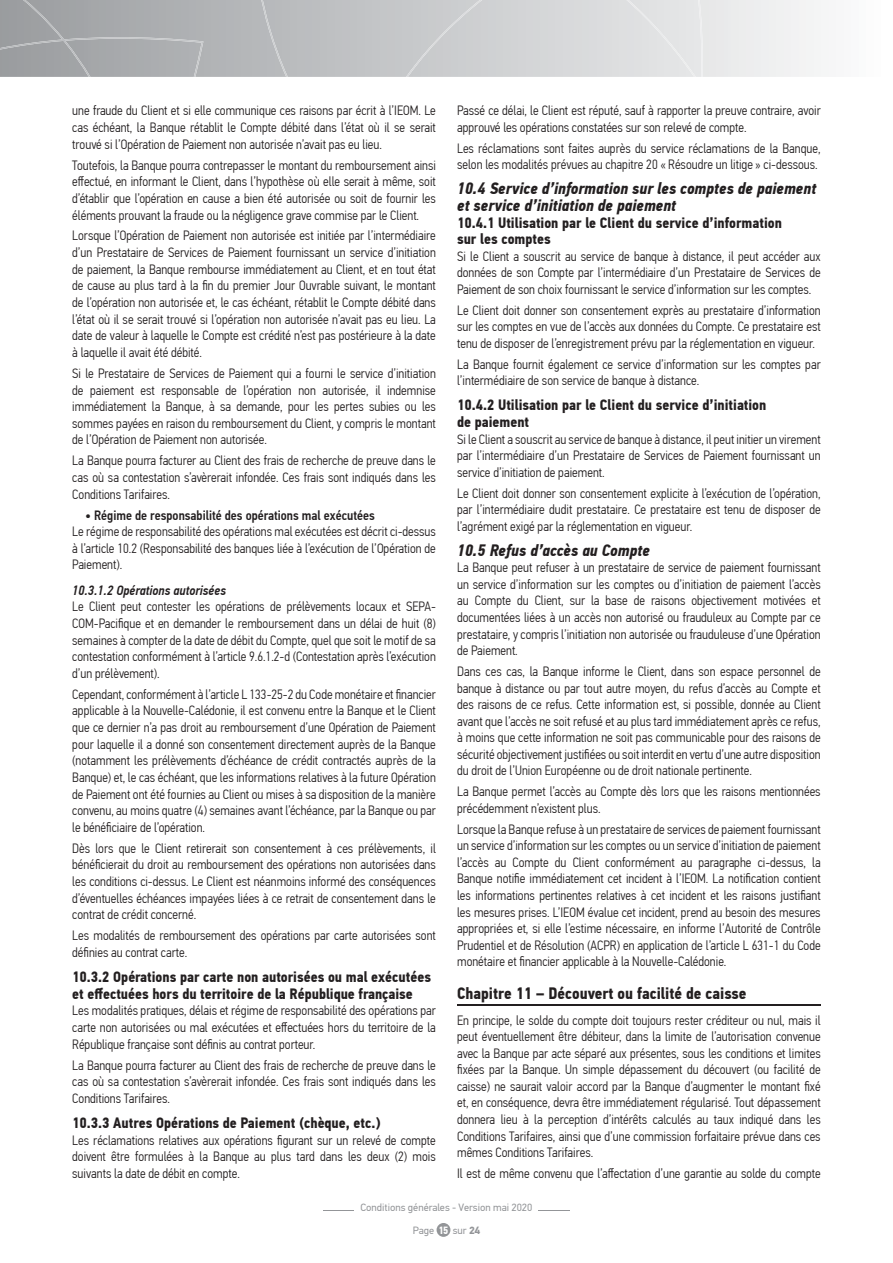
<style>
.page{position:relative;width:893px;height:1263px;background:#fff}
.page>*{position:absolute;margin:0;border:0;box-sizing:border-box;transform-origin:0 0}
.t1{font:italic 700 16.5px/16.5px "PF Din Text Cond Pro";color:#231f20}
.t2{font:700 16.5px "PF Din Text Cond Pro";color:#231f20}
.t3{font:700 15px/16.5px "PF Din Text Cond Pro";color:#231f20}
.t4{font:300 13.5px/16.6px "PF Din Text Cond Pro";color:#231f20;text-align:justify}
.t5{font:500 13.5px "PF Din Text Cond Pro";color:#231f20}
.t6{font:italic 500 13.5px "PF Din Text Cond Pro";color:#231f20}
.t7{font:10.5px "PF Din Text Pro";color:#939598}
.s1{font-family:"PF Din Text Cond Pro";font-weight:700;color:#fff}
.s2{font-weight:700}
</style>
<div class="page">
<svg style="left:203px;top:0;width:618px;height:77px;background:#d1d3d4"></svg>
<svg style="left:259px;top:0;width:29px;height:77px;background:#b9bbbd"></svg>
<div style="left:406px;top:0;width:93px;height:77px;background:#cbcdcf"></div>
<div style="left:611px;top:0;width:92px;height:77px;background:#e2e3e4"></div>
<svg style="left:0;top:0;width:203px;height:77px;background:#a6a8ab"></svg>
<div style="left:437px;top:1223px;width:13px;height:14px;background:#939598;border-radius:50%"></div>
<hr style="left:323px;top:1210px;width:247px;height:1px;background:#939598">
<div style="left:355px;top:1203px;width:183px;height:10px;background:#fff"></div>
<hr style="left:457px;top:1005px;width:364px;height:1px;background:#231f20">
<p class="t4" style="left:72px;top:104px;width:365px">une fraude du Client et si elle communique ces raisons par écrit à l’IEOM. Le cas échéant, la Banque rétablit le Compte débité dans l’état où il se serait trouvé si l’Opération de Paiement non autorisée n’avait pas eu lieu.</p>
<p class="t4" style="left:72px;top:158px;width:365px">Toutefois, la Banque pourra contrepasser le montant du remboursement ainsi effectué, en informant le Client, dans l’hypothèse où elle serait à même, soit d’établir que l’opération en cause a bien été autorisée ou soit de fournir les éléments prouvant la fraude ou la négligence grave commise par le Client.</p>
<p class="t4" style="left:72px;top:229px;width:365px">Lorsque l’Opération de Paiement non autorisée est initiée par l’intermédiaire d’un Prestataire de Services de Paiement fournissant un service d’initiation de paiement, la Banque rembourse immédiatement au Client, et en tout état de cause au plus tard à la fin du premier Jour Ouvrable suivant, le montant de l’opération non autorisée et, le cas échéant, rétablit le Compte débité dans l’état où il se serait trouvé si l’opération non autorisée n’avait pas eu lieu. La date de valeur à laquelle le Compte est crédité n’est pas postérieure à la date à laquelle il avait été débité.</p>
<p class="t4" style="left:72px;top:366px;width:365px">Si le Prestataire de Services de Paiement qui a fourni le service d’initiation de paiement est responsable de l’opération non autorisée, il indemnise immédiatement la Banque, à sa demande, pour les pertes subies ou les sommes payées en raison du remboursement du Client, y compris le montant de l’Opération de Paiement non autorisée.</p>
<p class="t4" style="left:72px;top:454px;width:365px">La Banque pourra facturer au Client des frais de recherche de preuve dans le cas où sa contestation s’avèrerait infondée. Ces frais sont indiqués dans les Conditions Tarifaires.</p>
<p class="t5" style="left:85px;top:509px;width:291px">• Régime de responsabilité des opérations mal exécutées</p>
<p class="t4" style="left:72px;top:524px;width:365px">Le régime de responsabilité des opérations mal exécutées est décrit ci-dessus à l’article 10.2 (Responsabilité des banques liée à l’exécution de l’Opération de Paiement).</p>
<p class="t6" style="left:72px;top:584px;width:155px">10.3.1.2 Opérations autorisées</p>
<p class="t4" style="left:72px;top:599px;width:365px">Le Client peut contester les opérations de prélèvements locaux et SEPA-COM-Pacifique et en demander le remboursement dans un délai de huit (8) semaines à compter de la date de débit du Compte, quel que soit le motif de sa contestation conformément à l’article 9.6.1.2-d (Contestation après l’exécution d’un prélèvement).</p>
<p class="t4" style="left:72px;top:687px;width:365px">Cependant, conformément à l’article L 133-25-2 du Code monétaire et financier applicable à la Nouvelle-Calédonie, il est convenu entre la Banque et le Client que ce dernier n’a pas droit au remboursement d’une Opération de Paiement pour laquelle il a donné son consentement directement auprès de la Banque (notamment les prélèvements d’échéance de crédit contractés auprès de la Banque) et, le cas échéant, que les informations relatives à la future Opération de Paiement ont été fournies au Client ou mises à sa disposition de la manière convenu, au moins quatre (4) semaines avant l’échéance, par la Banque ou par le bénéficiaire de l’opération.</p>
<p class="t4" style="left:72px;top:841px;width:365px">Dès lors que le Client retirerait son consentement à ces prélèvements, il bénéficierait du droit au remboursement des opérations non autorisées dans les conditions ci-dessus. Le Client est néanmoins informé des conséquences d’éventuelles échéances impayées liées à ce retrait de consentement dans le contrat de crédit concerné.</p>
<p class="t4" style="left:72px;top:928px;width:365px">Les modalités de remboursement des opérations par carte autorisées sont définies au contrat carte.</p>
<p class="t3" style="left:72px;top:970px;width:360px">10.3.2 Opérations par carte non autorisées ou mal exécutées et effectuées hors du territoire de la République française</p>
<p class="t4" style="left:72px;top:1004px;width:365px">Les modalités pratiques, délais et régime de responsabilité des opérations par carte non autorisées ou mal exécutées et effectuées hors du territoire de la République française sont définis au contrat porteur.</p>
<p class="t4" style="left:72px;top:1058px;width:365px">La Banque pourra facturer au Client des frais de recherche de preuve dans le cas où sa contestation s’avèrerait infondée. Ces frais sont indiqués dans les Conditions Tarifaires.</p>
<p class="t3" style="left:72px;top:1116px;width:310px">10.3.3 Autres Opérations de Paiement (chèque, etc.)</p>
<p class="t4" style="left:72px;top:1133px;width:365px">Les réclamations relatives aux opérations figurant sur un relevé de compte doivent être formulées à la Banque au plus tard dans les deux (2) mois suivants la date de débit en compte.</p>
<p class="t4" style="left:457px;top:104px;width:365px">Passé ce délai, le Client est réputé, sauf à rapporter la preuve contraire, avoir approuvé les opérations constatées sur son relevé de compte.</p>
<p class="t4" style="left:457px;top:141px;width:365px">Les réclamations sont faites auprès du service réclamations de la Banque, selon les modalités prévues au chapitre 20 « Résoudre un litige » ci-dessous.</p>
<p class="t1" style="left:457px;top:182px;width:361px">10.4 Service d’information sur les comptes de paiement et service d’initiation de paiement</p>
<p class="t3" style="left:457px;top:216px;width:326px">10.4.1 Utilisation par le Client du service d’information sur les comptes</p>
<p class="t4" style="left:457px;top:249px;width:365px">Si le Client a souscrit au service de banque à distance, il peut accéder aux données de son Compte par l’intermédiaire d’un Prestataire de Services de Paiement de son choix fournissant le service d’information sur les comptes.</p>
<p class="t4" style="left:457px;top:303px;width:365px">Le Client doit donner son consentement exprès au prestataire d’information sur les comptes en vue de l’accès aux données du Compte. Ce prestataire est tenu de disposer de l’enregistrement prévu par la réglementation en vigueur.</p>
<p class="t4" style="left:457px;top:357px;width:365px">La Banque fournit également ce service d’information sur les comptes par l’intermédiaire de son service de banque à distance.</p>
<p class="t3" style="left:457px;top:398px;width:311px">10.4.2 Utilisation par le Client du service d’initiation de paiement</p>
<p class="t4" style="left:457px;top:432px;width:365px">Si le Client a souscrit au service de banque à distance, il peut initier un virement par l’intermédiaire d’un Prestataire de Services de Paiement fournissant un service d’initiation de paiement.</p>
<p class="t4" style="left:457px;top:486px;width:365px">Le Client doit donner son consentement explicite à l’exécution de l’opération, par l’intermédiaire dudit prestataire. Ce prestataire est tenu de disposer de l’agrément exigé par la réglementation en vigueur.</p>
<p class="t1" style="left:457px;top:543px;width:194px">10.5 Refus d’accès au Compte</p>
<p class="t4" style="left:457px;top:561px;width:365px">La Banque peut refuser à un prestataire de service de paiement fournissant un service d’information sur les comptes ou d’initiation de paiement l’accès au Compte du Client, sur la base de raisons objectivement motivées et documentées liées à un accès non autorisé ou frauduleux au Compte par ce prestataire, y compris l’initiation non autorisée ou frauduleuse d’une Opération de Paiement.</p>
<p class="t4" style="left:457px;top:664px;width:365px">Dans ces cas, la Banque informe le Client, dans son espace personnel de banque à distance ou par tout autre moyen, du refus d’accès au Compte et des raisons de ce refus. Cette information est, si possible, donnée au Client avant que l’accès ne soit refusé et au plus tard immédiatement après ce refus, à moins que cette information ne soit pas communicable pour des raisons de sécurité objectivement justifiées ou soit interdit en vertu d’une autre disposition du droit de l’Union Européenne ou de droit nationale pertinente.</p>
<p class="t4" style="left:457px;top:785px;width:365px">La Banque permet l’accès au Compte dès lors que les raisons mentionnées précédemment n’existent plus.</p>
<p class="t4" style="left:457px;top:822px;width:365px">Lorsque la Banque refuse à un prestataire de services de paiement fournissant un service d’information sur les comptes ou un service d’initiation de paiement l’accès au Compte du Client conformément au paragraphe ci-dessus, la Banque notifie immédiatement cet incident à l’IEOM. La notification contient les informations pertinentes relatives à cet incident et les raisons justifiant les mesures prises. L’IEOM évalue cet incident, prend au besoin des mesures appropriées et, si elle l’estime nécessaire, en informe l’Autorité de Contrôle Prudentiel et de Résolution (ACPR) en application de l’article L 631-1 du Code monétaire et financier applicable à la Nouvelle-Calédonie.</p>
<p class="t2" style="left:457px;top:987px;width:291px">Chapitre 11 – Découvert ou facilité de caisse</p>
<p class="t4" style="left:457px;top:1013px;width:365px">En principe, le solde du compte doit toujours rester créditeur ou nul, mais il peut éventuellement être débiteur, dans la limite de l’autorisation convenue avec la Banque par acte séparé aux présentes, sous les conditions et limites fixées par la Banque. Un simple dépassement du découvert (ou facilité de caisse) ne saurait valoir accord par la Banque d’augmenter le montant fixé et, en conséquence, devra être immédiatement régularisé. Tout dépassement donnera lieu à la perception d’intérêts calculés au taux indiqué dans les Conditions Tarifaires, ainsi que d’une commission forfaitaire prévue dans ces mêmes Conditions Tarifaires.</p>
<p class="t4" style="left:457px;top:1166px;width:365px">Il est de même convenu que l’affectation d’une garantie au solde du compte</p>
<p class="t7" style="left:360px;top:1203px;width:173px">Conditions générales - Version mai 2020</p>
<p class="t7" style="left:413px;top:1225px;width:69px">Page <span class="s1">15</span> sur <span class="s2">24</span></p>
</div>
